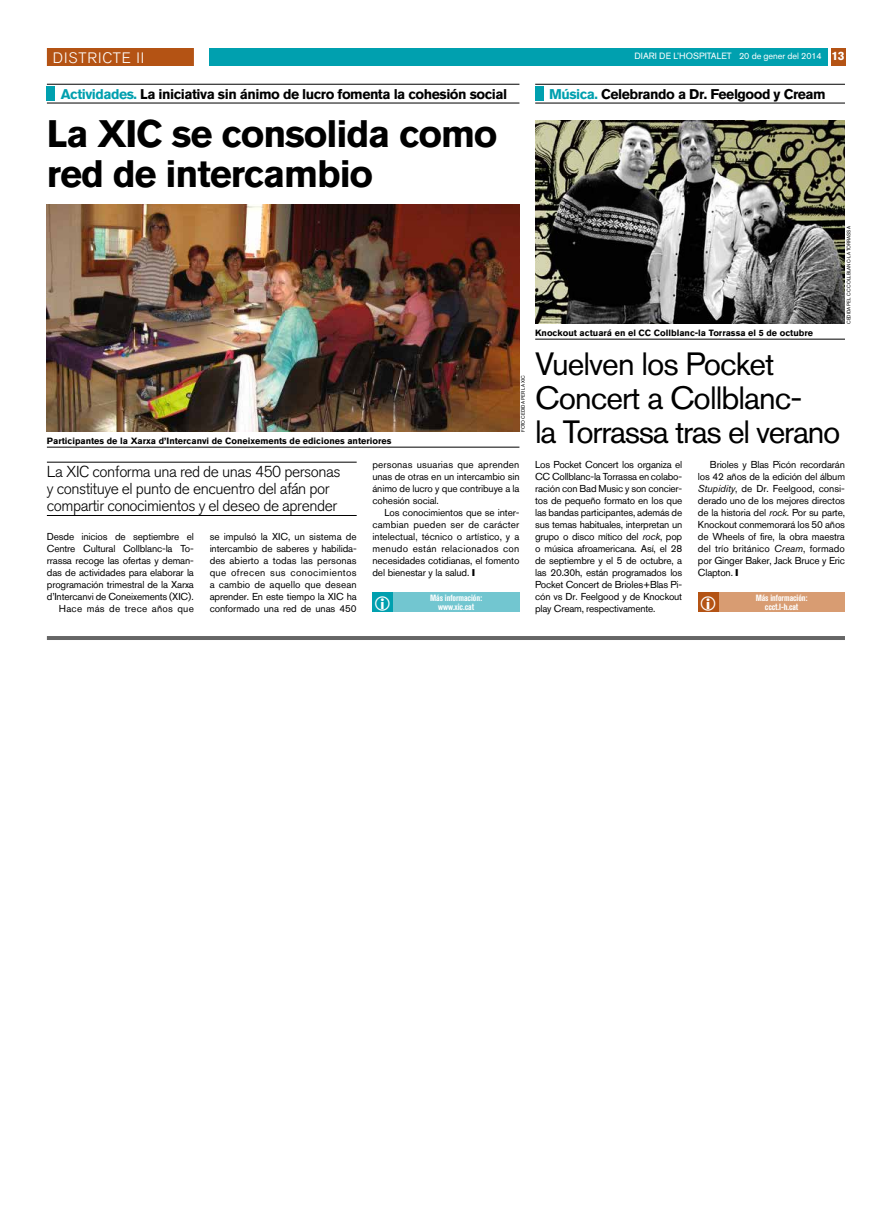
<style>
.page{position:relative;width:893px;height:1220px;background:#fff}
.page>*{position:absolute;margin:0;border:0;box-sizing:border-box;transform-origin:0 0}
.t1{font:700 38px/40px "Akzidenz Grotesk BQ";letter-spacing:-.03em;color:#000}
.t2{font:32px/34px "Akzidenz Grotesk BQ";letter-spacing:-.03em;color:#000}
.t3{font:300 15.8px/17px "Akzidenz Grotesk BQ";letter-spacing:-.03em;color:#000}
.t4{font:300 15px "Akzidenz Grotesk BQ";letter-spacing:.06em;color:#fff}
.t5{font:700 14px "Akzidenz Grotesk BQ";letter-spacing:-.035em;color:#000}
.t6{font:10px/12px "Akzidenz Grotesk BQ";letter-spacing:-.015em;color:#000;text-align:justify}
.t7{font:700 9px "Akzidenz Grotesk BQ";color:#000}
.t8{font:700 condensed 9px/9px "Akzidenz Grotesk BQ";letter-spacing:-.01em;color:#fff;text-align:center}
.t9{font:9px "Akzidenz Grotesk BQ";color:#fff}
.t10{font:5px "Akzidenz Grotesk BQ";color:#000;scale:.94 1}
.s1{font-style:inherit}
.s2{font-weight:700;font-size:12px}
.s3{color:#00a0af}
.s4{font-style:italic}
</style>
<div class="page">
<div style="left:47px;top:48px;width:147px;height:18px;background:#b45314"></div>
<div style="left:210px;top:48px;width:618px;height:18px;background:#00a0af"></div>
<div style="left:831px;top:48px;width:14px;height:18px;background:#b45314"></div>
<img style="left:47px;top:204px;width:472px;height:228px">
<hr style="left:47px;top:447px;width:472px;height:1px;background:#000">
<hr style="left:47px;top:636px;width:798px;height:4px;background:#666">
<hr style="left:47px;top:84px;width:472px;height:1px;background:#000">
<hr style="left:47px;top:103px;width:472px;height:1px;background:#000">
<div style="left:47px;top:86px;width:8px;height:15px;background:#00a0af"></div>
<hr style="left:47px;top:462px;width:310px;height:1px;background:#000">
<hr style="left:47px;top:515px;width:310px;height:1px;background:#000">
<hr style="left:535px;top:84px;width:310px;height:1px;background:#000">
<hr style="left:535px;top:103px;width:310px;height:1px;background:#000">
<div style="left:535px;top:86px;width:8px;height:16px;background:#00a0af"></div>
<img style="left:535px;top:120px;width:310px;height:204px">
<hr style="left:535px;top:339px;width:310px;height:1px;background:#000">
<div style="left:718px;top:592px;width:127px;height:20px;background:#d89c72"></div>
<div style="left:698px;top:592px;width:20px;height:20px;background:#b45314"></div>
<div style="left:393px;top:592px;width:126px;height:20px;background:#72c6d0"></div>
<div style="left:372px;top:592px;width:21px;height:20px;background:#00a0af"></div>
<h3 class="t4" style="left:53px;top:49px;width:93px">DISTRICTE II</h3>
<p class="t9" style="left:634px;top:51px;width:212px">DIARI DE L’HOSPITALET <span class="s1">20 de gener del 2014</span> <span class="s2">13</span></p>
<h3 class="t5" style="left:61px;top:86px;width:448px"><span class="s3">Actividades.</span> La iniciativa sin ánimo de lucro fomenta la cohesión social</h3>
<h1 class="t1" style="left:47px;top:114px;width:452px">La XIC se consolida como red de intercambio</h1>
<h3 class="t5" style="left:549px;top:86px;width:278px"><span class="s3">Música.</span> Celebrando a Dr. Feelgood y Cream</h3>
<p class="t7" style="left:47px;top:436px;width:346px">Participantes de la Xarxa d’Intercanvi de Coneixements de ediciones anteriores</p>
<p class="t10" style="left:520px;top:432px;width:62px;rotate:-90deg">FOTO CEDIDA PER LA XIC</p>
<h3 class="t3" style="left:47px;top:464px;width:295px">La XIC conforma una red de unas 450 personas y constituye el punto de encuentro del afán por compartir conocimientos y el deseo de aprender</h3>
<p class="t6" style="left:47px;top:530px;width:149px;text-align:right">Desde inicios de septiembre el Centre Cultural Collblanc-la To&shy;rrassa recoge las ofertas y deman&shy;das de actividades para elaborar la programación trimestral de la Xarxa d’Intercanvi de Coneixements (XIC).<br>Hace más de trece años que</p>
<p class="t6" style="left:210px;top:530px;width:149px">se impulsó la XIC, un sistema de intercambio de saberes y habilida&shy;des abierto a todas las personas que ofrecen sus conocimientos a cambio de aquello que desean aprender. En este tiempo la XIC ha conformado una red de unas 450</p>
<p class="t6" style="left:372px;top:458px;width:149px">personas usuarias que aprenden unas de otras en un intercambio sin ánimo de lucro y que contribuye a la cohesión social.</p>
<p class="t6" style="left:372px;top:506px;width:149px;text-indent:12px">Los conocimientos que se inter&shy;cambian pueden ser de carácter intelectual, técnico o artístico, y a menudo están relacionados con necesidades cotidianas, el fomento del bienestar y la salud.</p>
<p class="t8" style="left:430px;top:593px;width:53px">Más información: www.xic.cat</p>
<p class="t7" style="left:535px;top:328px;width:279px">Knockout actuará en el CC Collblanc-la Torrassa el 5 de octubre</p>
<p class="t10" style="left:846px;top:324px;width:105px;rotate:-90deg">CEDIDA PEL CC COLLBLANC-LA TORRASSA</p>
<h2 class="t2" style="left:535px;top:346px;width:307px">Vuelven los Pocket<br>Concert a Collblanc-<br>la Torrassa tras el verano</h2>
<p class="t6" style="left:535px;top:458px;width:149px">Los Pocket Concert los organiza el CC Collblanc-la Torrassa en colabo&shy;ración con Bad Music y son concier&shy;tos de pequeño formato en los que las bandas participantes, además de sus temas habituales, interpretan un grupo o disco mítico del <span class="s4">rock</span>, pop o música afroamericana. Así, el 28 de septiembre y el 5 de octubre, a las 20.30h, están programados los Pocket Concert de Brioles+Blas Pi&shy;cón vs Dr. Feelgood y de Knockout play Cream, respectivamente.</p>
<p class="t6" style="left:698px;top:458px;width:149px;text-indent:12px">Brioles y Blas Picón recordarán los 42 años de la edición del álbum <span class="s4">Stupidity</span>, de Dr. Feelgood, consi&shy;derado uno de los mejores directos de la historia del <span class="s4">rock</span>. Por su parte, Knockout conmemorará los 50 años de Wheels of fire, la obra maestra del trío británico <span class="s4">Cream</span>, formado por Ginger Baker, Jack Bruce y Eric Clapton.</p>
<p class="t8" style="left:756px;top:593px;width:53px">Más información: ccct.l-h.cat</p>
</div>
